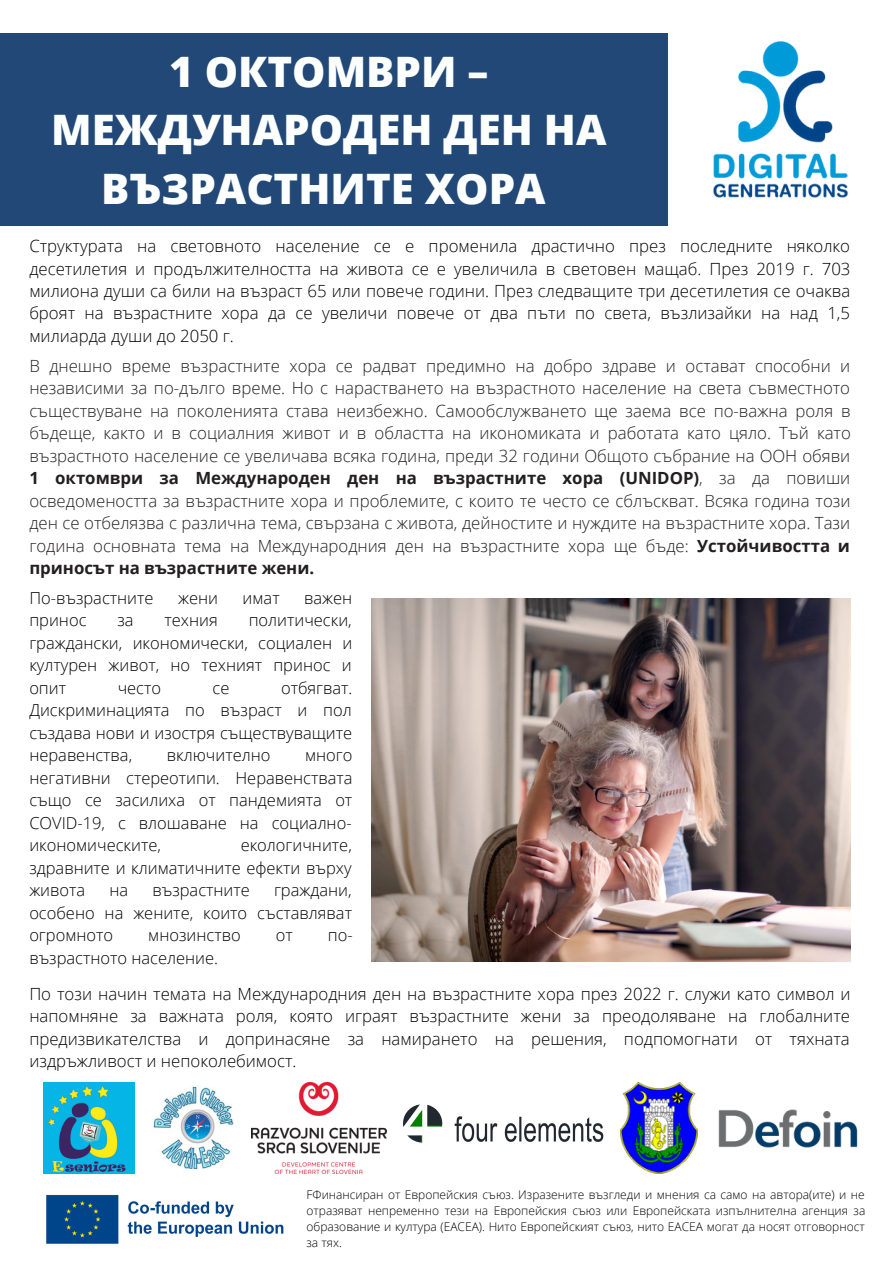
<style>
.page{position:relative;width:893px;height:1264px;background:#fff}
.page>*{position:absolute;margin:0;border:0;box-sizing:border-box;transform-origin:0 0}
.t1{font:800 42px/58.5px "Open Sans";color:#fdfffe;text-align:center}
.t2{font:300 16.8px/22.5px "Open Sans";color:#231f20;text-align:justify}
.t3{font:300 16.8px/22.5px "Open Sans";color:#000;text-align:justify}
.t4{font:300 16.5px/22.5px "Open Sans";color:#000;text-align:justify}
.t5{font:300 12px/16px "Open Sans";color:#000;text-align:justify}
.s1{font-weight:700}
</style>
<div class="page">
<div style="left:0;top:33px;width:667px;height:193px;background:#214877"></div>
<img style="left:44px;top:1082px;width:91px;height:91px">
<img style="left:153px;top:1086px;width:81px;height:84px">
<img style="left:251px;top:1082px;width:135px;height:91px">
<img style="left:621px;top:1082px;width:76px;height:91px">
<img style="left:403px;top:1104px;width:201px;height:39px">
<img style="left:718px;top:1109px;width:140px;height:39px">
<img style="left:713px;top:41px;width:135px;height:157px">
<img style="left:46px;top:1194px;width:238px;height:50px">
<img style="left:372px;top:598px;width:478px;height:363px">
<h1 class="t1" style="left:51px;top:41px;width:556px">1 ОКТОМВРИ –<br>МЕЖДУНАРОДЕН ДЕН НА<br>ВЪЗРАСТНИТЕ ХОРА</h1>
<p class="t3" style="left:29px;top:234px;width:822px">Структурата на световното население се е променила драстично през последните няколко десетилетия и продължителността на живота се е увеличила в световен мащаб. През 2019 г. 703 милиона души са били на възраст 65 или повече години. През следващите три десетилетия се очаква броят на възрастните хора да се увеличи повече от два пъти по света, възлизайки на над 1,5 милиарда души до 2050 г.</p>
<p class="t2" style="left:29px;top:354px;width:823px">В днешно време възрастните хора се радват предимно на добро здраве и остават способни и независими за по-дълго време. Но с нарастването на възрастното население на света съвместното съществуване на поколенията става неизбежно. Самообслужването ще заема все по-важна роля в бъдеще, както и в социалния живот и в областта на икономиката и работата като цяло. Тъй като възрастното население се увеличава всяка година, преди 32 години Общото събрание на ООН обяви <span class="s1">1 октомври за Международен ден на възрастните хора (UNIDOP)</span>, за да повиши осведомеността за възрастните хора и проблемите, с които те често се сблъскват. Всяка година този ден се отбелязва с различна тема, свързана с живота, дейностите и нуждите на възрастните хора. Тази година основната тема на Международния ден на възрастните хора ще бъде: <span class="s1">Устойчивостта и приносът на възрастните жени.</span></p>
<p class="t4" style="left:29px;top:586px;width:126px">По-възрастните</p>
<p class="t4" style="left:178px;top:586px;width:41px">жени</p>
<p class="t4" style="left:242px;top:586px;width:39px">имат</p>
<p class="t4" style="left:304px;top:586px;width:50px">важен</p>
<p class="t4" style="left:29px;top:608px;width:59px">принос</p>
<p class="t4" style="left:117px;top:608px;width:18px">за</p>
<p class="t4" style="left:164px;top:608px;width:55px">техния</p>
<p class="t4" style="left:29px;top:608px;width:324px;text-indent:219px">политически, граждански, икономически, социален и културен живот, но техният принос и опит</p>
<p class="t4" style="left:29px;top:676px;width:324px;text-indent:252px">отбягват.<br>Дискриминацията по възраст и пол създава нови и изостря съществуващите неравенства,</p>
<p class="t4" style="left:118px;top:676px;width:45px">често</p>
<p class="t4" style="left:213px;top:676px;width:18px">се</p>
<p class="t4" style="left:29px;top:743px;width:325px;text-indent:276px">много негативни стереотипи. Неравенствата също се засилиха от пандемията от COVID-19, с влошаване на социално&shy;икономическите,</p>
<p class="t4" style="left:167px;top:743px;width:105px">включително</p>
<p class="t4" style="left:29px;top:833px;width:324px;text-indent:211px">екологичните, здравните и климатичните ефекти върху живота</p>
<p class="t4" style="left:29px;top:878px;width:324px;text-indent:245px">граждани, особено на жените, които съставляват огромното</p>
<p class="t4" style="left:109px;top:878px;width:20px">на</p>
<p class="t4" style="left:152px;top:878px;width:99px">възрастните</p>
<p class="t4" style="left:148px;top:923px;width:94px">мнозинство</p>
<p class="t4" style="left:276px;top:923px;width:18px">от</p>
<p class="t4" style="left:328px;top:923px;width:26px">по-</p>
<p class="t4" style="left:29px;top:946px;width:190px">възрастното население.</p>
<p class="t3" style="left:29px;top:982px;width:822px">По този начин темата на Международния ден на възрастните хора през 2022 г. служи като символ и напомняне за важната роля, която играят възрастните жени за преодоляване на глобалните предизвикателства и допринасяне за намирането на решения, подпомогнати от тяхната издръжливост и непоколебимост.</p>
<p class="t5" style="left:306px;top:1186px;width:560px">FФинансиран от Европейския съюз. Изразените възгледи и мнения са само на автора(ите) и не отразяват непременно тези на Европейския съюз или Европейската изпълнителна агенция за образование и култура (EACEA). Нито Европейският съюз, нито EACEA могат да носят отговорност за тях.</p>
</div>
